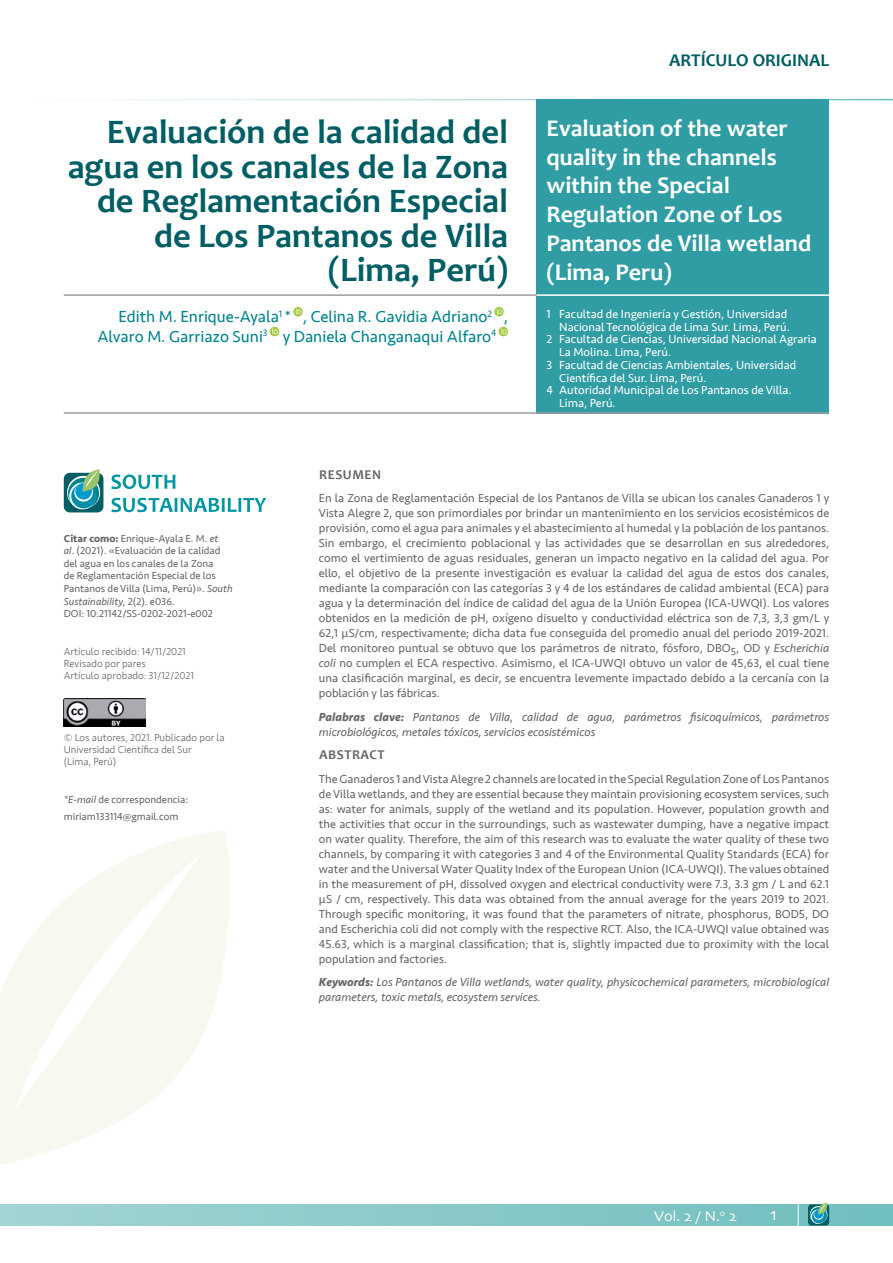
<style>
.page{position:relative;width:893px;height:1263px;background:#fff}
.page>*{position:absolute;margin:0;border:0;box-sizing:border-box;transform-origin:0 0}
.t1{font:700 34.5px/34.5px "Candara";color:#005e64;text-align:right}
.t2{font:700 24px/28.8px "Candara";color:#fff}
.t3{font:700 18px "Candara";color:#005e64}
.t4{font:18px "Skia";color:#fff}
.t5{font:16.5px/19.8px "Seravek";color:#00838d}
.t6{font:15px "Skia";color:#fff}
.t7{font:700 13.5px "Candara";letter-spacing:.04em;color:#67676b}
.t8{font:12px/15px "Seravek";color:#67676b;text-align:justify}
.t9{font:12px "Seravek";color:#fff}
.t10{font:italic 12px/15px "Seravek";color:#67676b}
.t11{font:10.5px/12.6px "Seravek";color:#67676b}
.t12{font:300 10.5px/12px "Seravek";color:#67676b}
.t13{font:8.7px "Skia";color:#fff}
.s1{font-weight:700}
.s2{font-style:italic}
.s3{font-size:15px}
</style>
<div class="page">
<div style="left:0;top:1204px;width:893px;height:21px;background:linear-gradient(to right,#a3d4d4,#70bfbe)"></div>
<div style="left:537px;top:99px;width:292px;height:315px;background:#309da4"></div>
<hr style="left:64px;top:412px;width:765px;height:2px;background:#9c9ba0">
<hr style="left:536px;top:294px;width:293px;height:2px;background:#fff">
<svg style="left:111px;top:474px;width:65px;height:15px"></svg>
<div style="left:64px;top:473px;width:39px;height:39px;background:#005e64;border-radius:6px"></div>
<svg style="left:67px;top:469px;width:34px;height:40px"></svg>
<svg style="left:111px;top:498px;width:155px;height:14px"></svg>
<svg style="left:0;top:831px;width:229px;height:333px"></svg>
<svg style="left:16px;top:852px;width:187px;height:257px;fill:#f5f9f0"></svg>
<hr style="left:64px;top:294px;width:473px;height:2px;background:#9c9ba0">
<img style="left:64px;top:698px;width:81px;height:29px">
<svg style="left:808px;top:1204px;width:21px;height:21px"></svg>
<svg style="left:810px;top:1202px;width:18px;height:22px"></svg>
<svg style="left:798px;top:1204px;width:1px;height:22px"></svg>
<svg style="left:293px;top:307px;width:10px;height:10px"></svg>
<svg style="left:494px;top:307px;width:10px;height:10px"></svg>
<svg style="left:270px;top:327px;width:9px;height:9px"></svg>
<svg style="left:498px;top:327px;width:10px;height:9px"></svg>
<h3 class="t3" style="left:669px;top:49px;width:162px">ARTÍCULO ORIGINAL</h3>
<h1 class="t1" style="left:68px;top:115px;width:442px">Evaluación de la calidad del agua en los canales de la Zona de Reglamentación Especial de Los Pantanos de Villa (Lima, Perú)</h1>
<h2 class="t2" style="left:546px;top:114px;width:266px">Evaluation of the water quality in the channels within the Special<br>Regulation Zone of Los<br>Pantanos de Villa wetland (Lima, Peru)</h2>
<p class="t9" style="left:546px;top:305px;width:242px">1 Facultad de Ingeniería y Gestión, Universidad</p>
<p class="t9" style="left:559px;top:317px;width:232px">Nacional Tecnológica de Lima Sur. Lima, Perú.</p>
<p class="t9" style="left:546px;top:330px;width:272px">2 Facultad de Ciencias, Universidad Nacional Agraria</p>
<p class="t9" style="left:559px;top:343px;width:113px">La Molina. Lima, Perú.</p>
<p class="t9" style="left:546px;top:356px;width:251px">3 Facultad de Ciencias Ambientales, Universidad</p>
<p class="t9" style="left:559px;top:368px;width:149px">Científica del Sur. Lima, Perú.</p>
<p class="t9" style="left:546px;top:381px;width:247px">4 Autoridad Municipal de Los Pantanos de Villa.</p>
<p class="t9" style="left:559px;top:394px;width:58px">Lima, Perú.</p>
<h3 class="t5" style="left:97px;top:307px;width:412px;text-indent:21px">Edith M. Enrique-Ayala<sup>1</sup> * , Celina R. Gavidia Adriano<sup>2</sup> ,<br>Alvaro M. Garriazo Suni<sup>3</sup> y Daniela Changanaqui Alfaro<sup>4</sup></h3>
<p class="t11" style="left:64px;top:532px;width:171px"><span class="s1">Citar como:</span> Enrique-Ayala E. M. <span class="s2">et<br>al</span>. (2021). «Evaluación de la calidad del agua en los canales de la Zona<br>de Reglamentación Especial de los Pantanos de Villa (Lima, Perú)». <span class="s2">South Sustainability,</span> 2(2). e036.<br>DOI: 10.21142/SS-0202-2021-e002</p>
<p class="t12" style="left:64px;top:645px;width:132px">Artículo recibido: 14/11/2021<br>Revisado por pares<br>Artículo aprobado: 31/12/2021</p>
<p class="t12" style="left:64px;top:732px;width:162px">© Los autores, 2021. Publicado por la<br>Universidad Científica del Sur<br>(Lima, Perú)</p>
<p class="t11" style="left:64px;top:792px;width:126px;line-height:16.2px"><span class="s2">*E-mail</span> de correspondencia: miriam133114@gmail.com</p>
<p class="t7" style="left:319px;top:466px;width:64px">RESUMEN</p>
<p class="t8" style="left:319px;top:490px;width:512px">En la Zona de Reglamentación Especial de los Pantanos de Villa se ubican los canales Ganaderos 1 y Vista Alegre 2, que son primordiales por brindar un mantenimiento en los servicios ecosistémicos de provisión, como el agua para animales y el abastecimiento al humedal y la población de los pantanos.<br>Sin embargo, el crecimiento poblacional y las actividades que se desarrollan en sus alrededores, como el vertimiento de aguas residuales, generan un impacto negativo en la calidad del agua. Por ello, el objetivo de la presente investigación es evaluar la calidad del agua de estos dos canales, mediante la comparación con las categorías 3 y 4 de los estándares de calidad ambiental (ECA) para agua y la determinación del índice de calidad del agua de la Unión Europea (ICA-UWQI). Los valores obtenidos en la medición de pH, oxígeno disuelto y conductividad eléctrica son de 7,3, 3,3 gm/L y 62,1 μS/cm, respectivamente; dicha data fue conseguida del promedio anual del periodo 2019-2021.<br>Del monitoreo puntual se obtuvo que los parámetros de nitrato, fósforo, DBO<sub>5</sub>, OD y <span class="s2">Escherichia coli</span> no cumplen el ECA respectivo. Asimismo, el ICA-UWQI obtuvo un valor de 45,63, el cual tiene una clasificación marginal, es decir, se encuentra levemente impactado debido a la cercanía con la población y las fábricas.</p>
<p class="t10" style="left:319px;top:709px;width:512px"><span class="s1">Palabras clave:</span> Pantanos de Villa, calidad de agua, parámetros fisicoquímicos, parámetros microbiológicos, metales tóxicos, servicios ecosistémicos</p>
<p class="t7" style="left:319px;top:746px;width:67px">ABSTRACT</p>
<p class="t8" style="left:319px;top:771px;width:512px">The Ganaderos 1 and Vista Alegre 2 channels are located in the Special Regulation Zone of Los Pantanos de Villa wetlands, and they are essential because they maintain provisioning ecosystem services, such as: water for animals, supply of the wetland and its population. However, population growth and the activities that occur in the surroundings, such as wastewater dumping, have a negative impact on water quality. Therefore, the aim of this research was to evaluate the water quality of these two channels, by comparing it with categories 3 and 4 of the Environmental Quality Standards (ECA) for water and the Universal Water Quality Index of the European Union (ICA-UWQI). The values obtained in the measurement of pH, dissolved oxygen and electrical conductivity were 7.3, 3.3 gm / L and 62.1 μS / cm, respectively. This data was obtained from the annual average for the years 2019 to 2021.<br>Through specific monitoring, it was found that the parameters of nitrate, phosphorus, BOD5, DO and Escherichia coli did not comply with the respective RCT. Also, the ICA-UWQI value obtained was 45.63, which is a marginal classification; that is, slightly impacted due to proximity with the local population and factories.</p>
<p class="t10" style="left:319px;top:974px;width:512px"><span class="s1">Keywords:</span> Los Pantanos de Villa wetlands, water quality, physicochemical parameters, microbiological parameters, toxic metals, ecosystem services.</p>
<p class="t6" style="left:654px;top:1207px;width:68px">Vol. 2 / N.</p>
<h3 class="t4" style="left:770px;top:1203px;width:8px">1</h3>
<p class="t13" style="left:720px;top:1208px;width:18px">o <span class="s3">2</span></p>
</div>
